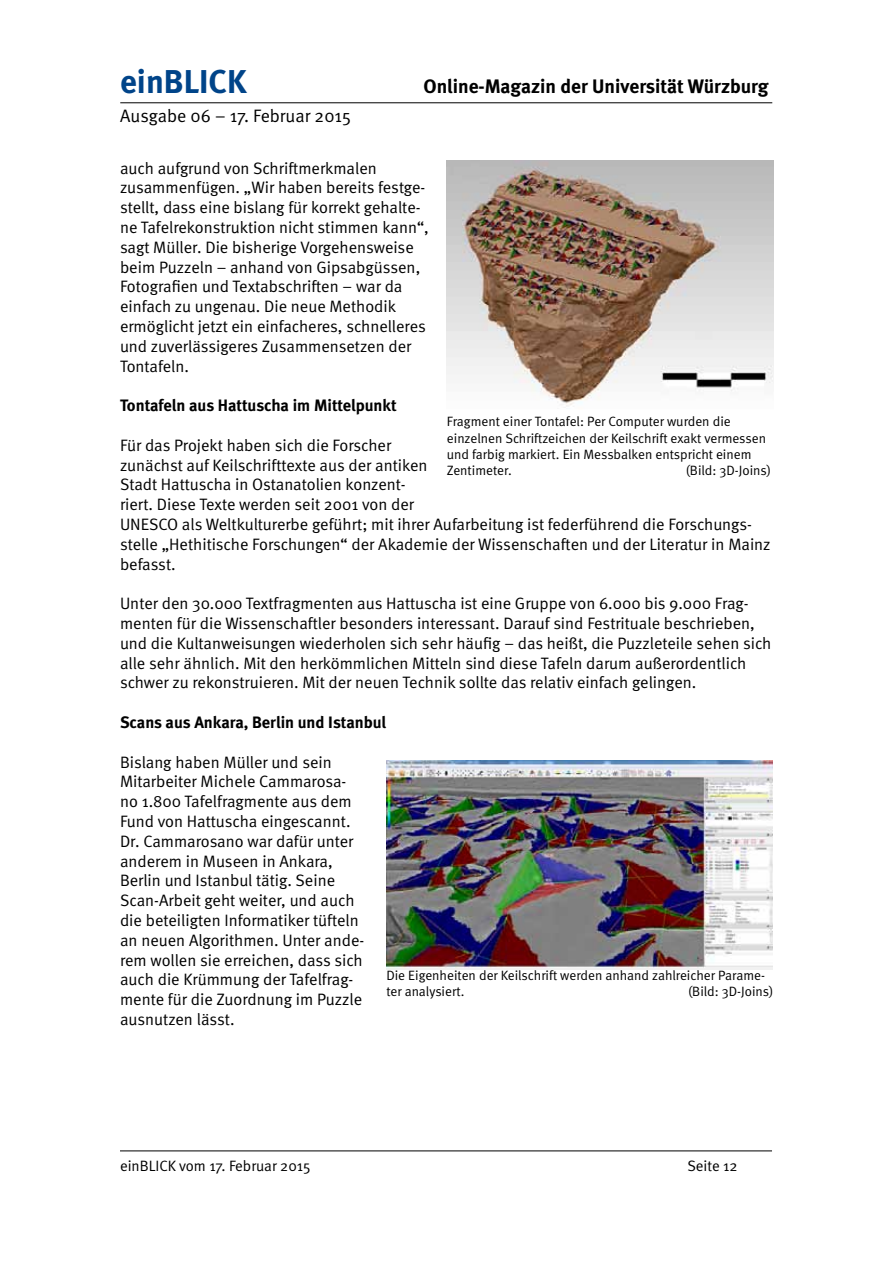
<style>
.page{position:relative;width:893px;height:1263px;background:#fff}
.page>*{position:absolute;margin:0;border:0;box-sizing:border-box;transform-origin:0 0}
.t1{font:700 33px "Meta";color:#004489}
.t2{font:700 19.5px "Meta";color:#000}
.t3{font:18px "Meta Normal";color:#000}
.t4{font:16.5px/19.8px "Meta Normal";color:#000}
.t5{font:700 16.5px "Meta";color:#000}
.t6{font:15px "Meta Normal";color:#000}
.t7{font:13.5px/16.2px "Meta Normal";color:#000}
</style>
<div class="page">
<hr style="left:120px;top:102px;width:652px;height:1px;background:#000">
<hr style="left:120px;top:1150px;width:652px;height:1px;background:#000">
<img style="left:447px;top:160px;width:326px;height:246px">
<img style="left:386px;top:760px;width:387px;height:209px">
<h1 class="t1" style="left:120px;top:60px;width:128px">einBLICK</h1>
<p class="t2" style="left:423px;top:73px;width:346px">Online-Magazin der Universität Würzburg</p>
<p class="t3" style="left:120px;top:105px;width:232px">Ausgabe 06 – 17. Februar 2015</p>
<p class="t4" style="left:120px;top:158px;width:310px">auch aufgrund von Schriftmerkmalen zusammenfügen. „Wir haben bereits festge&shy;stellt, dass eine bislang für korrekt gehalte&shy;ne Tafelrekonstruktion nicht stimmen kann“, sagt Müller. Die bisherige Vorgehensweise beim Puzzeln – anhand von Gipsabgüssen, Fotografien und Textabschriften – war da einfach zu ungenau. Die neue Methodik ermöglicht jetzt ein einfacheres, schnelleres und zuverlässigeres Zusammensetzen der Tontafeln.</p>
<p class="t5" style="left:120px;top:395px;width:278px">Tontafeln aus Hattuscha im Mittelpunkt</p>
<p class="t4" style="left:120px;top:435px;width:652px">Für das Projekt haben sich die Forscher<br>zunächst auf Keilschrifttexte aus der antiken<br>Stadt Hattuscha in Ostanatolien konzent-<br>riert. Diese Texte werden seit 2001 von der<br>UNESCO als Weltkulturerbe geführt; mit ihrer Aufarbeitung ist federführend die Forschungs&shy;stelle „Hethitische Forschungen“ der Akademie der Wissenschaften und der Literatur in Mainz befasst.</p>
<p class="t4" style="left:120px;top:593px;width:653px">Unter den 30.000 Textfragmenten aus Hattuscha ist eine Gruppe von 6.000 bis 9.000 Frag&shy;menten für die Wissenschaftler besonders interessant. Darauf sind Festrituale beschrieben, und die Kultanweisungen wiederholen sich sehr häufig – das heißt, die Puzzleteile sehen sich alle sehr ähnlich. Mit den herkömmlichen Mitteln sind diese Tafeln darum außerordentlich schwer zu rekonstruieren. Mit der neuen Technik sollte das relativ einfach gelingen.</p>
<p class="t5" style="left:120px;top:712px;width:268px">Scans aus Ankara, Berlin und Istanbul</p>
<p class="t4" style="left:120px;top:752px;width:246px">Bislang haben Müller und sein<br>Mitarbeiter Michele Cammarosa&shy;no 1.800 Tafelfragmente aus dem<br>Fund von Hattuscha eingescannt.<br>Dr. Cammarosano war dafür unter anderem in Museen in Ankara,<br>Berlin und Istanbul tätig. Seine<br>Scan-Arbeit geht weiter, und auch die beteiligten Informatiker tüfteln an neuen Algorithmen. Unter ande&shy;rem wollen sie erreichen, dass sich auch die Krümmung der Tafelfrag&shy;mente für die Zuordnung im Puzzle ausnutzen lässt.</p>
<p class="t7" style="left:447px;top:413px;width:321px">Fragment einer Tontafel: Per Computer wurden die einzelnen Schriftzeichen der Keilschrift exakt vermessen und farbig markiert. Ein Messbalken entspricht einem Zentimeter.</p>
<p class="t7" style="left:686px;top:462px;width:87px">(Bild: 3D-Joins)</p>
<p class="t7" style="left:386px;top:967px;width:380px">Die Eigenheiten der Keilschrift werden anhand zahlreicher Parame&shy;ter analysiert.</p>
<p class="t7" style="left:688px;top:983px;width:87px">(Bild: 3D-Joins)</p>
<p class="t6" style="left:120px;top:1157px;width:192px">einBLICK vom 17. Februar 2015</p>
<p class="t6" style="left:687px;top:1157px;width:52px">Seite 12</p>
</div>
